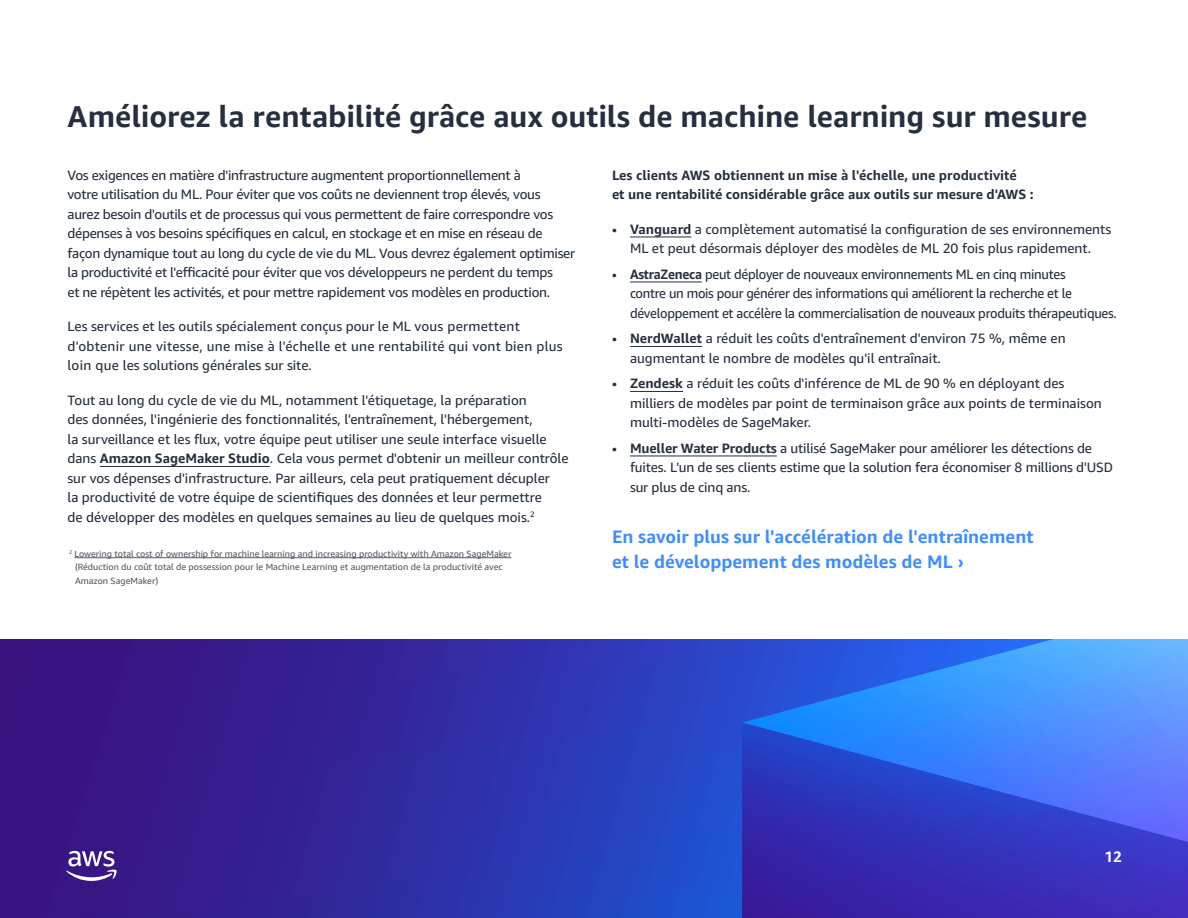
<style>
.page{position:relative;width:1188px;height:918px;background:#fff}
.page>*{position:absolute;margin:0;border:0;box-sizing:border-box;transform-origin:0 0}
.Subhead_1{font:700 30px "Amazon Ember";letter-spacing:-.005em;color:#252f3e}
.Body{font:700 18px/25.5px "Amazon Ember";color:#3e8dff}
.t1{font:700 15px "Amazon Ember";color:#fff}
.Body-2{font:13.5px/19.5px "Amazon Ember";color:#252f3e}
.Body-3{font:13.5px/19.5px "Amazon Ember";letter-spacing:-.02em;color:#252f3e}
.Body-4{font:13.5px/19.5px "Amazon Ember";letter-spacing:-.02em;color:#252f3e;scale:.96 1}
.Body-5{font:13.5px/19.5px "Amazon Ember";letter-spacing:.02em;color:#252f3e}
.Body-6{font:700 13.5px/19.5px "Amazon Ember";color:#252f3e}
.Reference_Links{font:9px/13.5px "Amazon Ember";color:#545b64}
.s1{font-weight:700}
</style>
<div class="page">
<svg style="left:0;top:639px;width:742px;height:279px"></svg>
<svg style="left:742px;top:639px;width:446px;height:84px"></svg>
<svg style="left:742px;top:723px;width:446px;height:195px"></svg>
<hr style="left:100px;top:466px;width:170px;height:1px;background:#252f3e">
<hr style="left:630px;top:237px;width:61px;height:1px;background:#252f3e">
<hr style="left:630px;top:282px;width:72px;height:1px;background:#252f3e">
<hr style="left:630px;top:346px;width:72px;height:1px;background:#252f3e">
<hr style="left:630px;top:391px;width:53px;height:1px;background:#252f3e">
<hr style="left:630px;top:456px;width:147px;height:1px;background:#252f3e">
<hr style="left:74px;top:557px;width:437px;height:1px;background:#545b64">
<svg style="left:66px;top:851px;width:51px;height:30px"></svg>
<p class="Subhead_1" style="left:68px;top:97px;width:1021px">Améliorez la rentabilité grâce aux outils de machine learning sur mesure</p>
<p class="Body-3" style="left:68px;top:166px;width:509px">Vos exigences en matière d'infrastructure augmentent proportionnellement à<br>votre utilisation du ML. Pour éviter que vos coûts ne deviennent trop élevés, vous aurez besoin d'outils et de processus qui vous permettent de faire correspondre vos dépenses à vos besoins spécifiques en calcul, en stockage et en mise en réseau de façon dynamique tout au long du cycle de vie du ML. Vous devrez également optimiser la productivité et l'efficacité pour éviter que vos développeurs ne perdent du temps<br>et ne répètent les activités, et pour mettre rapidement vos modèles en production.</p>
<p class="Body-5" style="left:68px;top:317px;width:497px">Les services et les outils spécialement conçus pour le ML vous permettent d'obtenir une vitesse, une mise à l'échelle et une rentabilité qui vont bien plus loin que les solutions générales sur site.</p>
<p class="Body-2" style="left:68px;top:391px;width:503px">Tout au long du cycle de vie du ML, notamment l'étiquetage, la préparation<br>des données, l'ingénierie des fonctionnalités, l'entraînement, l'hébergement,<br>la surveillance et les flux, votre équipe peut utiliser une seule interface visuelle dans <span class="s1">Amazon SageMaker Studio</span>. Cela vous permet d'obtenir un meilleur contrôle sur vos dépenses d'infrastructure. Par ailleurs, cela peut pratiquement décupler<br>la productivité de votre équipe de scientifiques des données et leur permettre<br>de développer des modèles en quelques semaines au lieu de quelques mois.<sup>2</sup></p>
<p class="Reference_Links" style="left:75px;top:547px;width:438px;text-indent:-6px"><sup>2</sup> Lowering total cost of ownership for machine learning and increasing productivity with Amazon SageMaker (Réduction du coût total de possession pour le Machine Learning et augmentation de la productivité avec<br>Amazon SageMaker)</p>
<p class="Body-6" style="left:612px;top:166px;width:423px">Les clients AWS obtiennent un mise à l'échelle, une productivité<br>et une rentabilité considérable grâce aux outils sur mesure d'AWS :</p>
<p class="Body-2" style="left:612px;top:220px;width:501px;text-align:center">• <span class="s1">Vanguard</span> a complètement automatisé la configuration de ses environnements<br>ML et peut désormais déployer des modèles de ML 20 fois plus rapidement.</p>
<p class="Body-4" style="left:630px;top:265px;width:509px;text-indent:-18px">• <span class="s1">AstraZeneca</span> peut déployer de nouveaux environnements ML en cinq minutes<br>contre un mois pour générer des informations qui améliorent la recherche et le développement et accélère la commercialisation de nouveaux produits thérapeutiques.</p>
<p class="Body-2" style="left:630px;top:329px;width:437px;text-indent:-18px">• <span class="s1">NerdWallet</span> a réduit les coûts d'entraînement d'environ 75 %, même en augmentant le nombre de modèles qu'il entraînait.</p>
<p class="Body-2" style="left:630px;top:374px;width:473px;text-indent:-18px">• <span class="s1">Zendesk</span> a réduit les coûts d'inférence de ML de 90 % en déployant des milliers de modèles par point de terminaison grâce aux points de terminaison multi‑modèles de SageMaker.</p>
<p class="Body-2" style="left:630px;top:439px;width:485px;text-indent:-18px">• <span class="s1">Mueller Water Products</span> a utilisé SageMaker pour améliorer les détections de fuites. L'un de ses clients estime que la solution fera économiser 8 millions d'USD sur plus de cinq ans.</p>
<p class="Body" style="left:612px;top:524px;width:423px">En savoir plus sur l'accélération de l'entraînement et le développement des modèles de ML ›</p>
<p class="t1" style="left:1105px;top:847px;width:19px">12</p>
</div>
